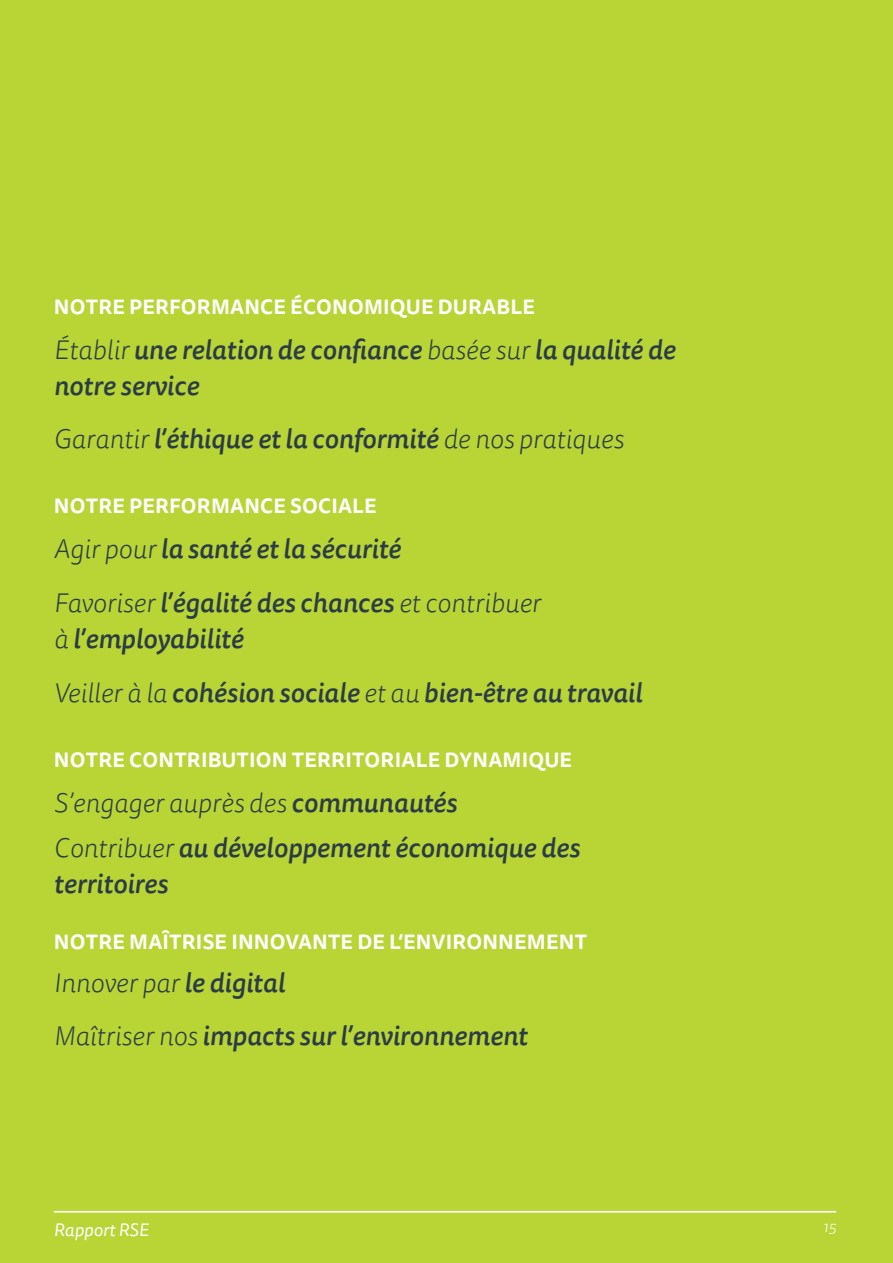
<style>
.page{position:relative;width:893px;height:1263px;background:#fff}
.page>*{position:absolute;margin:0;border:0;box-sizing:border-box;transform-origin:0 0}
.t1{font:italic 500 27px/53.7px "Tisa Sans OT";color:#2b3c47}
.t2{font:700 20.25px "Tisa Sans OT";letter-spacing:.01em;color:#fff}
.t3{font:italic 18px "Tisa Sans OT";color:#fff}
.t4{font:italic 300 15.75px "Tisa Sans OT";color:#fff}
.s1{font-weight:300}
</style>
<div class="page">
<div style="left:0;top:0;width:892px;height:1263px;background:#b8d435"></div>
<hr style="left:54px;top:1211px;width:782px;height:2px;background:#fff">
<p class="t2" style="left:54px;top:299px;width:482px">NOTRE PERFORMANCE ÉCONOMIQUE DURABLE</p>
<p class="t1" style="left:54px;top:334px;width:623px;line-height:36px"><span class="s1">Établir</span> une relation de confiance <span class="s1">basée sur</span> la qualité de notre service</p>
<p class="t1" style="left:54px;top:415px;width:571px"><span class="s1">Garantir</span> l’éthique et la conformité <span class="s1">de nos pratiques</span></p>
<p class="t2" style="left:54px;top:499px;width:324px">NOTRE PERFORMANCE SOCIALE</p>
<p class="t1" style="left:54px;top:525px;width:488px"><span class="s1">Agir pour</span> la santé et la sécurité<br><span class="s1">Favoriser</span> l’égalité des chances <span class="s1">et contribuer</span></p>
<p class="t1" style="left:54px;top:615px;width:590px"><span class="s1">à</span> l’employabilité<br><span class="s1">Veiller à la</span> cohésion sociale <span class="s1">et au</span> bien-être au travail</p>
<p class="t2" style="left:54px;top:752px;width:519px">NOTRE CONTRIBUTION TERRITORIALE DYNAMIQUE</p>
<p class="t1" style="left:54px;top:783px;width:527px;line-height:45px"><span class="s1">S’engager auprès des</span> communautés<br><span class="s1">Contribuer</span> au développement économique des</p>
<p class="t1" style="left:54px;top:860px;width:116px">territoires</p>
<p class="t2" style="left:54px;top:935px;width:534px">NOTRE MAÎTRISE INNOVANTE DE L’ENVIRONNEMENT</p>
<p class="t1" style="left:54px;top:959px;width:475px"><span class="s1">Innover par</span> le digital<br><span class="s1">Maîtriser nos</span> impacts sur l’environnement</p>
<p class="t3" style="left:54px;top:1223px;width:96px">Rapport RSE</p>
<p class="t4" style="left:823px;top:1221px;width:15px">15</p>
</div>
